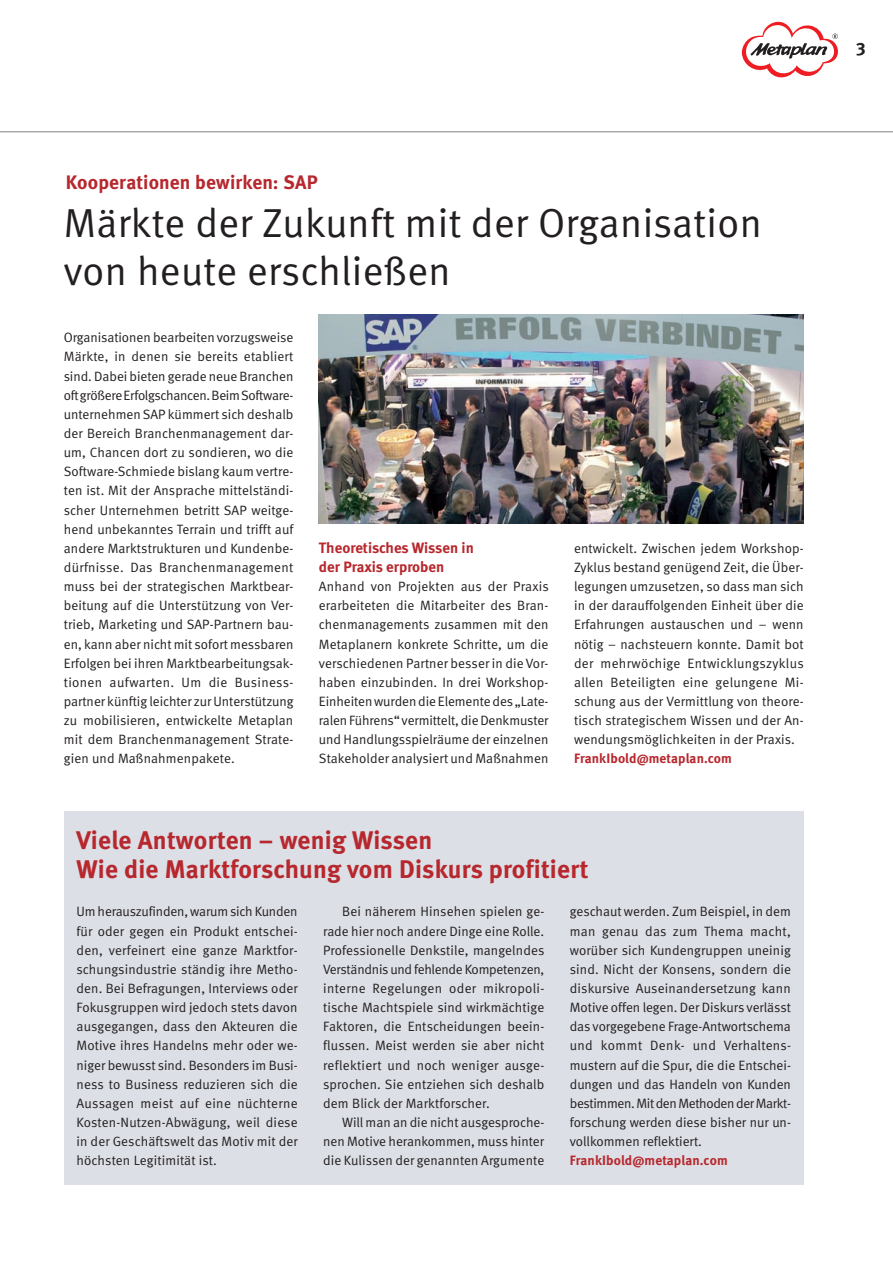
<style>
.page{position:relative;width:893px;height:1263px;background:#fff}
.page>*{position:absolute;margin:0;border:0;box-sizing:border-box;transform-origin:0 0}
.Headline_1_27pt{font:40.5px/47.8px "Meta Normal";letter-spacing:.01em;color:#231f20}
.Headline_2_17pt{font:700 25.5px "Meta";letter-spacing:.01em;color:#b7282e}
.Kopfzeile_13pt{font:700 19.5px "Meta";letter-spacing:.005em;color:#b7282e}
.t1{font:18px "Meta Bold Caps Expert";color:#231f20}
.Subheadline_10pt{font:700 15px/19.2px "Meta";color:#b7282e}
.Normal_9pt_ohne_Einz{font:13.5px/19.2px "Meta Normal";letter-spacing:.01em;color:#231f20;text-align:justify}
.Normal_9pt{font:13.5px/19.2px "Meta Normal";color:#231f20;text-align:justify}
.Normal_9pt_fett{font:700 13.5px "Meta";letter-spacing:.01em;color:#b7282e}
</style>
<div class="page">
<svg style="left:742px;top:21px;width:96px;height:57px"></svg>
<div style="left:64px;top:811px;width:740px;height:373px;background:#dcdfe5"></div>
<hr style="left:0;top:131px;width:893px;height:1px;background:#808285">
<img style="left:319px;top:315px;width:485px;height:208px">
<p class="Kopfzeile_13pt" style="left:66px;top:171px;width:253px">Kooperationen bewirken: SAP</p>
<p class="Headline_1_27pt" style="left:64px;top:199px;width:700px">Märkte der Zukunft mit der Organisation von heute erschließen</p>
<p class="Normal_9pt_ohne_Einz" style="left:64px;top:328px;width:231px">Organisationen bearbeiten vorzugsweise Märkte, in denen sie bereits etabliert sind. Dabei bieten gerade neue Branchen oft größere Erfolgschancen. Beim Software&shy;unternehmen SAP kümmert sich deshalb der Bereich Branchenmanagement dar&shy;um, Chancen dort zu sondieren, wo die Software-Schmiede bislang kaum vertre&shy;ten ist. Mit der Ansprache mittelständi&shy;scher Unternehmen betritt SAP weitge&shy;hend unbekanntes Terrain und trifft auf andere Marktstrukturen und Kundenbe&shy;dürfnisse. Das Branchenmanagement muss bei der strategischen Markt-bear&shy;beitung auf die Unterstützung von Ver&shy;trieb, Marketing und SAP-Partnern bau&shy;en, kann aber nicht mit sofort messbaren Erfolgen bei ihren Marktbearbeitungsak&shy;tio-nen aufwarten. Um die Business&shy;partner künftig leichter zur Unterstützung zu mobilisieren, entwickelte Metaplan mit dem Branchenmanagement Strate&shy;gien und Maßnahmenpakete.</p>
<p class="Subheadline_10pt" style="left:319px;top:538px;width:156px">Theoretisches Wissen in der Praxis erproben</p>
<p class="Normal_9pt_ohne_Einz" style="left:319px;top:577px;width:231px">Anhand von Projekten aus der Praxis erarbeiteten die Mitarbeiter des Bran&shy;chenmanagements zusammen mit den Metaplanern konkrete Schritte, um die verschiedenen Partner besser in die Vor&shy;haben einzubinden. In drei Workshop-Einheiten wurden die Elemente des „Late&shy;ralen Führens“ vermittelt, die Denk-muster und Handlungsspielräume der einzelnen Stakeholder analysiert und Maßnahmen</p>
<p class="Normal_9pt_ohne_Einz" style="left:574px;top:538px;width:231px">entwickelt. Zwischen jedem Workshop-Zyklus bestand genügend Zeit, die Über&shy;legungen umzusetzen, so dass man sich in der darauffolgenden Einheit über die Erfahrungen austauschen und – wenn nötig – nachsteuern konnte. Damit bot der mehrwöchige Entwicklungszyklus allen Beteiligten eine gelungene Mi&shy;schung aus der Vermittlung von theore&shy;tisch strategischem Wissen und der An&shy;wendungsmöglichkeiten in der Praxis.</p>
<p class="Normal_9pt_fett" style="left:574px;top:751px;width:159px">FrankIbold@metaplan.com</p>
<p class="Headline_2_17pt" style="left:77px;top:825px;width:357px">Viele Antworten – wenig Wissen</p>
<p class="Headline_2_17pt" style="left:77px;top:854px;width:513px">Wie die Marktforschung vom Diskurs profitiert</p>
<p class="Normal_9pt_ohne_Einz" style="left:77px;top:902px;width:223px">Um herauszufinden, warum sich Kunden für oder gegen ein Produkt entschei&shy;den, verfeinert eine ganze Marktfor&shy;schungsindustrie ständig ihre Metho&shy;den. Bei Befragungen, Interviews oder Fokusgruppen wird jedoch stets davon ausgegangen, dass den Akteuren die Motive ihres Handelns mehr oder we&shy;niger bewusst sind. Besonders im Busi&shy;ness to Business reduzieren sich die Aussagen meist auf eine nüchterne Kosten-Nutzen-Abwägung, weil diese in der Geschäftswelt das Motiv mit der höchsten Legitimität ist.</p>
<p class="Normal_9pt" style="left:323px;top:902px;width:223px;text-indent:19px">Bei näherem Hinsehen spielen ge&shy;rade hier noch andere Dinge eine Rolle.<br>Professionelle Denkstile, mangelndes Verständnis und fehlende Kompeten-zen, interne Regelungen oder mikropoli&shy;tische Machtspiele sind wirkmächtige Faktoren, die Entscheidungen beein&shy;flussen. Meist werden sie aber nicht reflektiert und noch weniger ausge&shy;sprochen. Sie entziehen sich deshalb dem Blick der Marktforscher.</p>
<p class="Normal_9pt" style="left:570px;top:902px;width:223px">geschaut werden. Zum Beispiel, in dem man genau das zum Thema macht, wo-rüber sich Kundengruppen uneinig sind. Nicht der Konsens, sondern die diskursive Auseinandersetzung kann Motive offen legen. Der Diskurs verlässt das vorgegebene Frage-Antwortschema und kommt Denk- und Verhaltens&shy;mustern auf die Spur, die die Entschei&shy;dungen und das Handeln von Kunden be-stimmen. Mit den Methoden der Markt&shy;forschung werden diese bisher nur un&shy;vollkommen reflektiert.</p>
<p class="Normal_9pt_fett" style="left:570px;top:1152px;width:159px">FrankIbold@metaplan.com</p>
<p class="Normal_9pt" style="left:323px;top:1112px;width:223px;text-indent:19px">Will man an die nicht ausgesproche&shy;nen Motive herankommen, muss hinter die Kulissen der genannten Argumente</p>
<p class="t1" style="left:856px;top:38px;width:11px">3</p>
</div>
